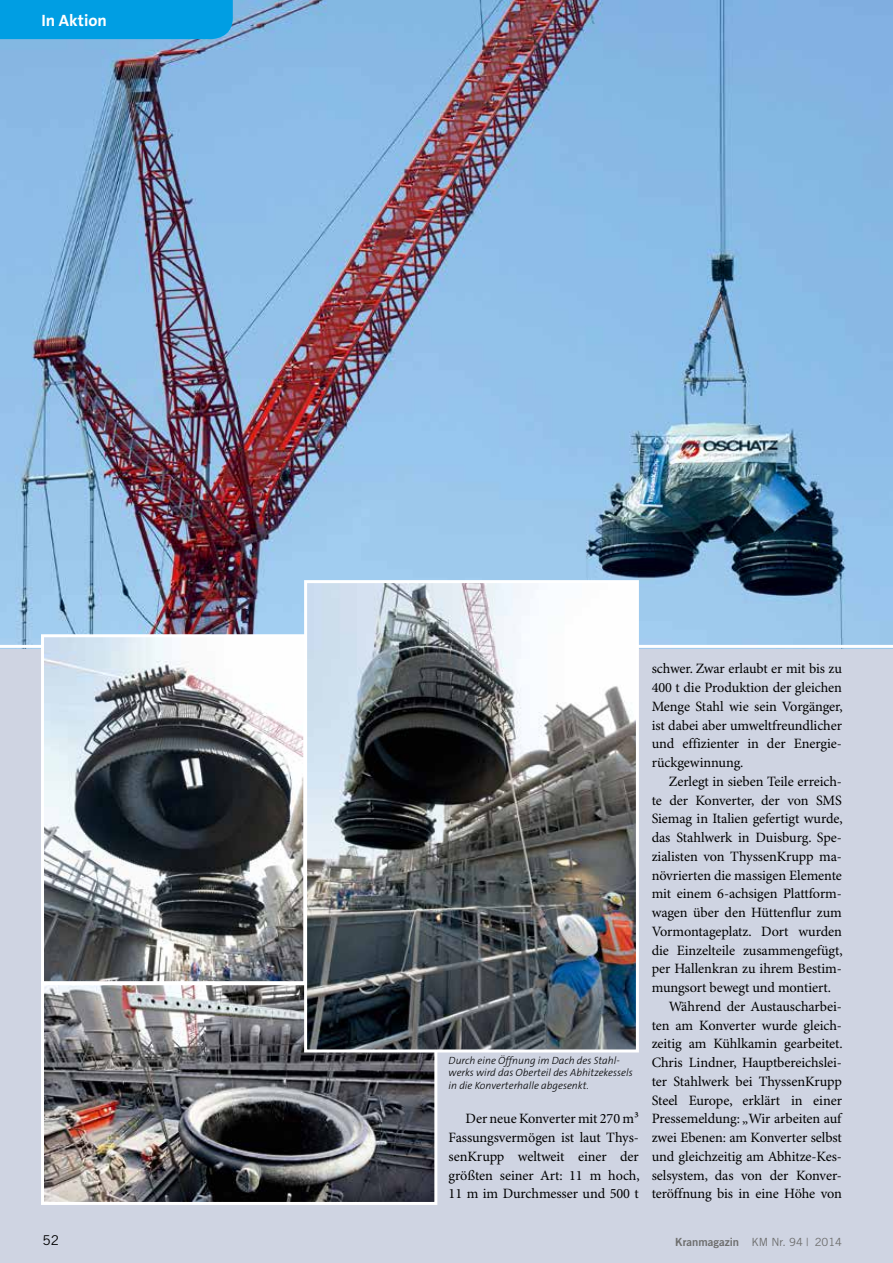
<style>
.page{position:relative;width:893px;height:1263px;background:#cfd4e2}
.page>*{position:absolute;margin:0;border:0;box-sizing:border-box;transform-origin:0 0}
.t1{font:700 16.5px "The Sans B7";color:#fff}
.t2{font:14.25px/18.8px "Minion Pro";letter-spacing:-.005em;color:#000;text-align:justify}
.t3{font:13.5px "Trade Gothic";color:#000}
.t4{font:11.25px "Trade Gothic";color:#6e6e6e}
.t5{font:italic 300 10.5px/12.3px "The Sans B3";color:#000}
.s1{font-family:"Trade Gothic Bold Two"}
</style>
<div class="page">
<img style="left:0;top:0;width:893px;height:645px">
<div style="left:0;top:0;width:233px;height:39px;background:#009ee3"></div>
<hr style="left:0;top:645px;width:893px;height:3px;background:#fff">
<img style="left:45px;top:986px;width:388px;height:215px">
<div style="left:41px;top:982px;width:396px;height:223px;border:3px solid #fff"></div>
<img style="left:308px;top:584px;width:327px;height:464px">
<div style="left:304px;top:580px;width:335px;height:472px;border:3px solid #fff"></div>
<img style="left:45px;top:638px;width:257px;height:342px">
<div style="left:41px;top:634px;width:265px;height:350px;border:3px solid #fff"></div>
<p class="t1" style="left:41px;top:11px;width:67px">In Aktion</p>
<p class="t5" style="left:449px;top:1055px;width:186px">Durch eine Öffnung im Dach des Stahl&shy;werks wird das Oberteil des Abhitzekessels in die Konverterhalle abgesenkt.</p>
<p class="t2" style="left:449px;top:1110px;width:193px;text-indent:17px">Der neue Konverter mit 270 m³<br>Fassungsvermögen ist laut Thys&shy;senKrupp weltweit einer der größten seiner Art: 11 m hoch, 11 m im Durchmesser und 500 t</p>
<p class="t2" style="left:652px;top:660px;width:193px">schwer. Zwar erlaubt er mit bis zu 400 t die Produktion der gleichen Menge Stahl wie sein Vorgänger, ist dabei aber umweltfreundlicher und effizienter in der Energie&shy;rückgewinnung.</p>
<p class="t2" style="left:669px;top:772px;width:175px">Zerlegt in sieben Teile erreich-</p>
<p class="t2" style="left:652px;top:791px;width:192px">te der Konverter, der von SMS</p>
<p class="t2" style="left:652px;top:810px;width:193px">Siemag in Italien gefertigt wurde,</p>
<p class="t2" style="left:652px;top:829px;width:192px">das Stahlwerk in Duisburg. Spe-</p>
<p class="t2" style="left:652px;top:847px;width:192px">zialisten von ThyssenKrupp ma-</p>
<p class="t2" style="left:652px;top:866px;width:192px">növrierten die massigen Elemente</p>
<p class="t2" style="left:652px;top:885px;width:192px">mit einem 6-achsigen Plattform-</p>
<p class="t2" style="left:652px;top:904px;width:192px">wagen über den Hüttenflur zum</p>
<p class="t2" style="left:652px;top:922px;width:192px">Vormontageplatz. Dort wurden</p>
<p class="t2" style="left:652px;top:941px;width:193px">die Einzelteile zusammengefügt,</p>
<p class="t2" style="left:652px;top:960px;width:192px">per Hallenkran zu ihrem Bestim-</p>
<p class="t2" style="left:652px;top:979px;width:181px">mungsort bewegt und montiert.</p>
<p class="t2" style="left:669px;top:997px;width:175px">Während der Austauscharbei-</p>
<p class="t2" style="left:652px;top:1016px;width:192px">ten am Konverter wurde gleich-</p>
<p class="t2" style="left:652px;top:1035px;width:193px">zeitig am Kühlkamin gearbeitet.</p>
<p class="t2" style="left:652px;top:1054px;width:192px">Chris Lindner, Hauptbereichslei-</p>
<p class="t2" style="left:652px;top:1072px;width:192px">ter Stahlwerk bei ThyssenKrupp</p>
<p class="t2" style="left:652px;top:1091px;width:192px">Steel Europe, erklärt in einer</p>
<p class="t2" style="left:652px;top:1110px;width:191px">Pressemeldung: „Wir arbeiten auf</p>
<p class="t2" style="left:652px;top:1129px;width:192px">zwei Ebenen: am Konverter selbst</p>
<p class="t2" style="left:652px;top:1147px;width:192px">und gleichzeitig am Abhitze-Kes-</p>
<p class="t2" style="left:652px;top:1166px;width:192px">selsystem, das von der Konver-</p>
<p class="t2" style="left:652px;top:1185px;width:192px">teröffnung bis in eine Höhe von</p>
<p class="t3" style="left:43px;top:1232px;width:18px">52</p>
<p class="t4" style="left:675px;top:1235px;width:168px"><span class="s1">Kranmagazin</span> KM Nr. 94 | 2014</p>
</div>
